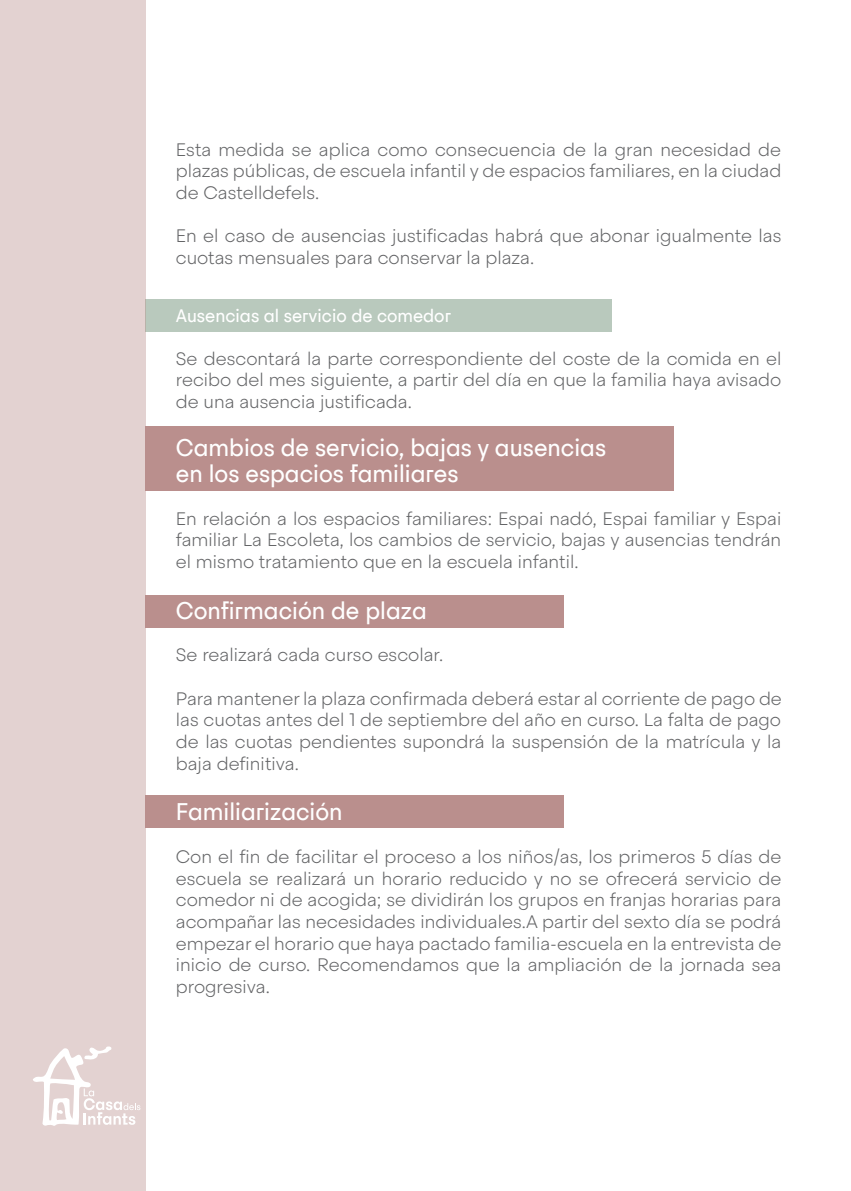
<style>
.page{position:relative;width:851px;height:1191px;background:#fff}
.page>*{position:absolute;margin:0;border:0;box-sizing:border-box;transform-origin:0 0}
.t1{font:24px/26px "Steradian Castelldefels";color:#fff}
.t2{font:200 18px/21.6px "Steradian";color:#646567;text-align:justify}
.t3{font:18px "Steradian Castelldefels";color:#fff}
</style>
<div class="page">
<div style="left:145px;top:595px;width:419px;height:33px;background:#ba8f8d"></div>
<div style="left:145px;top:795px;width:419px;height:32px;background:#ba8f8d"></div>
<div style="left:145px;top:299px;width:466px;height:32px;background:#b9c9bd"></div>
<div style="left:145px;top:426px;width:528px;height:65px;background:#ba8f8d"></div>
<div style="left:0;top:0;width:145px;height:1191px;background:#e3d2d1"></div>
<svg style="left:33px;top:1046px;width:107px;height:80px"></svg>
<p class="t2" style="left:176px;top:138px;width:607px">Esta medida se aplica como consecuencia de la gran necesidad de plazas públicas, de escuela infantil y de espacios familiares, en la ciudad de Castelldefels.</p>
<p class="t2" style="left:176px;top:225px;width:607px">En el caso de ausencias justificadas habrá que abonar igualmente las cuotas mensuales para conservar la plaza.</p>
<p class="t3" style="left:176px;top:305px;width:277px">Ausencias al servicio de comedor</p>
<p class="t2" style="left:176px;top:347px;width:607px">Se descontará la parte correspondiente del coste de la comida en el recibo del mes siguiente, a partir del día en que la familia haya avisado de una ausencia justificada.</p>
<h1 class="t1" style="left:176px;top:434px;width:432px">Cambios de servicio, bajas y ausencias en los espacios familiares</h1>
<p class="t2" style="left:176px;top:507px;width:607px">En relación a los espacios familiares: Espai nadó, Espai familiar y Espai familiar La Escoleta, los cambios de servicio, bajas y ausencias tendrán el mismo tratamiento que en la escuela infantil.</p>
<h1 class="t1" style="left:176px;top:597px;width:252px">Confirmación de plaza</h1>
<p class="t2" style="left:176px;top:644px;width:269px">Se realizará cada curso escolar.</p>
<p class="t2" style="left:176px;top:687px;width:607px">Para mantener la plaza confirmada deberá estar al corriente de pago de las cuotas antes del 1 de septiembre del año en curso. La falta de pago de las cuotas pendientes supondrá la suspensión de la matrícula y la baja definitiva.</p>
<h1 class="t1" style="left:176px;top:799px;width:168px">Familiarización</h1>
<p class="t2" style="left:176px;top:846px;width:607px">Con el fin de facilitar el proceso a los niños/as, los primeros 5 días de escuela se realizará un horario reducido y no se ofrecerá servicio de comedor ni de acogida; se dividirán los grupos en franjas horarias para acompañar las necesidades individuales.A partir del sexto día se podrá empezar el horario que haya pactado familia-escuela en la entrevista de inicio de curso. Recomendamos que la ampliación de la jornada sea progresiva.</p>
</div>
